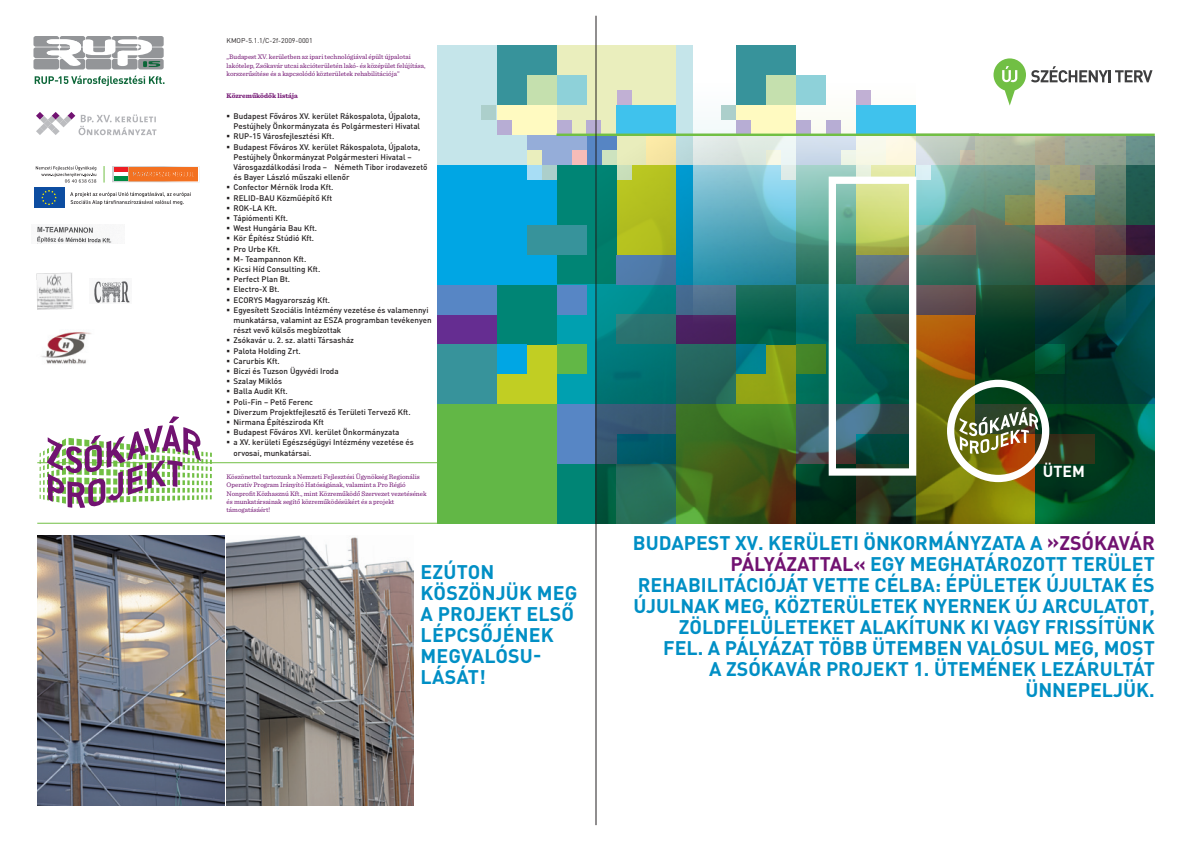
<style>
.page{position:relative;width:1191px;height:842px;background:#fff}
.page>*{position:absolute;margin:0;border:0;box-sizing:border-box;transform-origin:0 0}
.t1{font:700 19.5px/21px "DIN Pro";color:#008fc5;text-align:right}
.t2{font:700 19.5px/21px "DIN Pro";letter-spacing:.01em;color:#008fc5}
.t3{font:700 15.8px "DIN Pro";color:#fff}
.Normál{font:500 8px/10.2px "DIN Pro";color:#231f20}
.Normál-2{font:6.9px/8.2px "Sentinel";color:#711271}
.Normál-3{font:6.9px "DIN Pro";color:#231f20}
.Normál-4{font:700 6.9px "Sentinel";color:#711271}
.s1{color:#711271}
</style>
<div class="page">
<div style="left:557px;top:46px;width:119px;height:119px;background:#eaeebd"></div>
<div style="left:557px;top:165px;width:59px;height:120px;background:#008575"></div>
<div style="left:676px;top:46px;width:120px;height:119px;background:#c5e5ea"></div>
<div style="left:557px;top:285px;width:119px;height:119px;background:#00a0b0"></div>
<div style="left:557px;top:135px;width:59px;height:30px;background:#5786c5"></div>
<div style="left:557px;top:464px;width:59px;height:60px;background:#008575"></div>
<div style="left:557px;top:404px;width:59px;height:60px;background:#5786c5"></div>
<div style="left:693px;top:36px;width:433px;height:293px;background:#fff"></div>
<img style="left:596px;top:135px;width:559px;height:389px">
<div style="left:437px;top:404px;width:119px;height:120px;background:#62b746"></div>
<div style="left:437px;top:46px;width:120px;height:119px;background:#c5e5ea"></div>
<div style="left:437px;top:165px;width:119px;height:120px;background:#00a6e4"></div>
<div style="left:856px;top:105px;width:59px;height:30px;background:#3fc2ed"></div>
<div style="left:616px;top:105px;width:60px;height:30px;background:#3fc2ed"></div>
<div style="left:437px;top:314px;width:60px;height:30px;background:#652d91"></div>
<div style="left:526px;top:135px;width:60px;height:30px;background:#95add9"></div>
<div style="left:437px;top:285px;width:60px;height:29px;background:#5786c5"></div>
<div style="left:526px;top:285px;width:60px;height:29px;background:#5786c5"></div>
<div style="left:736px;top:105px;width:60px;height:30px;background:#fffac1"></div>
<div style="left:497px;top:105px;width:60px;height:30px;background:#fffac1"></div>
<div style="left:527px;top:225px;width:59px;height:30px;background:#37939b"></div>
<div style="left:497px;top:344px;width:59px;height:60px;background:#c1ce23"></div>
<div style="left:497px;top:285px;width:59px;height:59px;background:#008575"></div>
<div style="left:736px;top:46px;width:60px;height:59px;background:#37939b"></div>
<div style="left:497px;top:46px;width:60px;height:59px;background:#37939b"></div>
<div style="left:437px;top:344px;width:60px;height:60px;background:#37939b"></div>
<div style="left:497px;top:344px;width:30px;height:30px;background:#00a6e4"></div>
<div style="left:527px;top:195px;width:30px;height:30px;background:#00a6e4"></div>
<div style="left:766px;top:75px;width:30px;height:30px;background:#c5e0ae"></div>
<div style="left:527px;top:75px;width:30px;height:30px;background:#c5e0ae"></div>
<div style="left:796px;top:75px;width:30px;height:30px;background:#8ed1d9"></div>
<div style="left:557px;top:75px;width:29px;height:30px;background:#8ed1d9"></div>
<div style="left:571px;top:150px;width:15px;height:15px;background:#f6bcb8"></div>
<div style="left:856px;top:90px;width:14px;height:15px;background:#c1b0d4"></div>
<div style="left:616px;top:90px;width:15px;height:15px;background:#c1b0d4"></div>
<div style="left:541px;top:165px;width:15px;height:15px;background:#accfcb"></div>
<div style="left:527px;top:165px;width:14px;height:15px;background:#a7ddf5"></div>
<div style="left:826px;top:120px;width:14px;height:15px;background:#b7add4"></div>
<svg style="left:586px;top:120px;width:15px;height:14px"></svg>
<div style="left:736px;top:120px;width:15px;height:15px;background:#b7add4"></div>
<div style="left:497px;top:120px;width:15px;height:15px;background:#b7add4"></div>
<div style="left:796px;top:120px;width:15px;height:15px;background:#b7add4"></div>
<div style="left:557px;top:120px;width:15px;height:15px;background:#b7add4"></div>
<div style="left:527px;top:150px;width:15px;height:15px;background:#eaeebd"></div>
<div style="left:720px;top:105px;width:15px;height:15px;background:#accfcb"></div>
<div style="left:481px;top:105px;width:15px;height:15px;background:#accfcb"></div>
<div style="left:556px;top:344px;width:30px;height:30px;background:#62b746"></div>
<svg style="left:993px;top:58px;width:159px;height:48px"></svg>
<hr style="left:556px;top:134px;width:598px;height:2px;background:#71bf44">
<img style="left:825px;top:173px;width:228px;height:313px">
<svg style="left:959px;top:407px;width:79px;height:47px"></svg>
<div style="left:33px;top:36px;width:26px;height:11px;background:#939598;border-radius:2px"></div>
<div style="left:60px;top:36px;width:25px;height:11px;background:#939598;border-radius:2px"></div>
<div style="left:86px;top:36px;width:25px;height:11px;background:#939598;border-radius:2px"></div>
<div style="left:112px;top:36px;width:25px;height:11px;background:#939598;border-radius:2px"></div>
<div style="left:138px;top:36px;width:26px;height:11px;background:#939598;border-radius:2px"></div>
<div style="left:33px;top:47px;width:26px;height:11px;background:#939598;border-radius:2px"></div>
<div style="left:138px;top:47px;width:26px;height:11px;background:#939598;border-radius:2px"></div>
<div style="left:33px;top:59px;width:26px;height:10px;background:#939598;border-radius:2px"></div>
<div style="left:60px;top:59px;width:25px;height:10px;background:#939598;border-radius:2px"></div>
<div style="left:86px;top:59px;width:25px;height:10px;background:#939598;border-radius:2px"></div>
<div style="left:112px;top:59px;width:25px;height:10px;background:#939598;border-radius:2px"></div>
<div style="left:138px;top:59px;width:26px;height:10px;background:#939598;border-radius:2px"></div>
<svg style="left:47px;top:39px;width:113px;height:28px"></svg>
<svg style="left:35px;top:76px;width:129px;height:10px"></svg>
<img style="left:94px;top:281px;width:36px;height:22px">
<img style="left:37px;top:225px;width:75px;height:18px">
<svg style="left:36px;top:112px;width:120px;height:23px"></svg>
<img style="left:112px;top:166px;width:17px;height:16px">
<div style="left:114px;top:167px;width:13px;height:5px;background:#ee1d23"></div>
<hr style="left:114px;top:172px;width:13px;height:4px;background:#fff">
<div style="left:114px;top:176px;width:13px;height:5px;background:#008b43"></div>
<svg style="left:129px;top:166px;width:71px;height:16px"></svg>
<svg style="left:36px;top:165px;width:60px;height:18px"></svg>
<svg style="left:70px;top:192px;width:121px;height:13px"></svg>
<div style="left:34px;top:188px;width:30px;height:20px;background:#0d4da1"></div>
<svg style="left:41px;top:190px;width:16px;height:15px"></svg>
<svg style="left:104px;top:166px;width:1px;height:17px"></svg>
<img style="left:36px;top:273px;width:37px;height:37px">
<img style="left:41px;top:332px;width:50px;height:32px">
<hr style="left:37px;top:523px;width:400px;height:1px;background:#71bf44">
<hr style="left:37px;top:462px;width:400px;height:1px;background:#71bf44">
<svg style="left:40px;top:416px;width:172px;height:92px"></svg>
<img style="left:37px;top:535px;width:187px;height:271px">
<img style="left:226px;top:535px;width:187px;height:271px">
<hr style="left:595px;top:16px;width:1px;height:809px;background:#231f20">
<p class="Normál-3" style="left:226px;top:36px;width:88px">KMOP-5.1.1/C-2f-2009-0001</p>
<p class="Normál-2" style="left:226px;top:53px;width:201px">„Budapest XV. kerületben az ipari technológiával épült újpalotai lakótelep, Zsókavár utcai akcióterületén lakó- és középület felújítása, korszerűsítése és a kapcsolódó közterületek rehabilitációja”</p>
<p class="Normál-4" style="left:226px;top:90px;width:73px">Közreműködők listája</p>
<p class="Normál" style="left:226px;top:111px;width:195px;text-align:right">▪ Budapest Főváros XV. kerület Rákospalota, Újpalota,<br>Pestújhely Önkormányzata és Polgármesteri Hivatal</p>
<p class="Normál" style="left:226px;top:131px;width:109px">▪ RUP-15 Városfejlesztési Kft.</p>
<p class="Normál" style="left:233px;top:141px;width:195px;text-indent:-7px">▪ Budapest Főváros XV. kerület Rákospalota, Újpalota, Pestújhely Önkormányzat Polgármesteri Hivatal – Városgazdálkodási Iroda – Németh Tibor irodavezető és Bayer László műszaki ellenőr</p>
<p class="Normál" style="left:226px;top:182px;width:108px">▪ Confector Mérnök Iroda Kft.</p>
<p class="Normál" style="left:226px;top:192px;width:107px">▪ RELID-BAU Közműépítő Kft</p>
<p class="Normál" style="left:226px;top:202px;width:52px">▪ ROK-LA Kft.</p>
<p class="Normál" style="left:226px;top:213px;width:63px">▪ Tápiómenti Kft.</p>
<p class="Normál" style="left:226px;top:223px;width:92px">▪ West Hungária Bau Kft.</p>
<p class="Normál" style="left:226px;top:233px;width:89px">▪ Kör Építész Stúdió Kft.</p>
<p class="Normál" style="left:226px;top:243px;width:55px">▪ Pro Urbe Kft.</p>
<p class="Normál" style="left:226px;top:253px;width:81px">▪ M- Teampannon Kft.</p>
<p class="Normál" style="left:226px;top:264px;width:95px">▪ Kicsi Híd Consulting Kft.</p>
<p class="Normál" style="left:226px;top:274px;width:65px">▪ Perfect Plan Bt.</p>
<p class="Normál" style="left:226px;top:284px;width:54px">▪ Electro-X Bt.</p>
<p class="Normál" style="left:226px;top:294px;width:105px">▪ ECORYS Magyarország Kft.</p>
<p class="Normál" style="left:233px;top:304px;width:200px;text-indent:-7px">▪ Egyesített Szociális Intézmény vezetése és valamennyi munkatársa, valamint az ESZA programban tevékenyen részt vevő külsős megbízottak</p>
<p class="Normál" style="left:226px;top:335px;width:129px">▪ Zsókavár u. 2. sz. alatti Társasház</p>
<p class="Normál" style="left:226px;top:345px;width:76px">▪ Palota Holding Zrt.</p>
<p class="Normál" style="left:226px;top:355px;width:55px">▪ Carurbis Kft.</p>
<p class="Normál" style="left:226px;top:366px;width:114px">▪ Biczi és Tuzson Ügyvédi Iroda</p>
<p class="Normál" style="left:226px;top:376px;width:57px">▪ Szalay Miklós</p>
<p class="Normál" style="left:226px;top:386px;width:63px">▪ Balla Audit Kft.</p>
<p class="Normál" style="left:226px;top:396px;width:88px">▪ Poli-Fin – Pető Ferenc</p>
<p class="Normál" style="left:226px;top:406px;width:185px">▪ Diverzum Projektfejlesztő és Területi Tervező Kft.</p>
<p class="Normál" style="left:226px;top:417px;width:99px">▪ Nirmana Építésziroda Kft</p>
<p class="Normál" style="left:226px;top:427px;width:174px">▪ Budapest Főváros XVI. kerület Önkormányzata</p>
<p class="Normál" style="left:233px;top:437px;width:182px;text-indent:-7px">▪ a XV. kerületi Egészségügyi Intézmény vezetése és orvosai, munkatársai.</p>
<p class="Normál-2" style="left:226px;top:472px;width:202px">Köszönettel tartozunk a Nemzeti Fejlesztési Ügynökség Regionális Operatív Program Irányító Hatóságának, valamint a Pro Régió Nonprofit Közhasznú Kft., mint Közreműködő Szervezet vezetésének és munkatársainak segítő közreműködésükért és a projekt támogatásáért!</p>
<p class="t2" style="left:420px;top:561px;width:158px">EZÚTON<br>KÖSZÖNJÜK MEG</p>
<p class="t2" style="left:420px;top:603px;width:155px">A PROJEKT ELSŐ<br>LÉPCSŐJÉNEK</p>
<p class="t2" style="left:420px;top:645px;width:122px">MEGVALÓSU-</p>
<p class="t2" style="left:420px;top:666px;width:67px">LÁSÁT!</p>
<p class="t3" style="left:1042px;top:461px;width:43px">ÜTEM</p>
<p class="t1" style="left:633px;top:532px;width:523px">BUDAPEST XV. KERÜLETI ÖNKORMÁNYZATA A <span class="s1">»</span><span class="s1">ZSÓKAVÁR PÁLYÁZATTAL</span><span class="s1">«</span> EGY MEGHATÁROZOTT TERÜLET REHABILITÁCIÓJÁT VETTE CÉLBA: ÉPÜLETEK ÚJULTAK ÉS ÚJULNAK MEG, KÖZTERÜLETEK NYERNEK ÚJ ARCULATOT, ZÖLDFELÜLETEKET ALAKÍTUNK KI VAGY FRISSÍTÜNK<br>FEL. A PÁLYÁZAT TÖBB ÜTEMBEN VALÓSUL MEG, MOST<br>A ZSÓKAVÁR PROJEKT 1. ÜTEMÉNEK LEZÁRULTÁT ÜNNEPELJÜK.</p>
</div>
